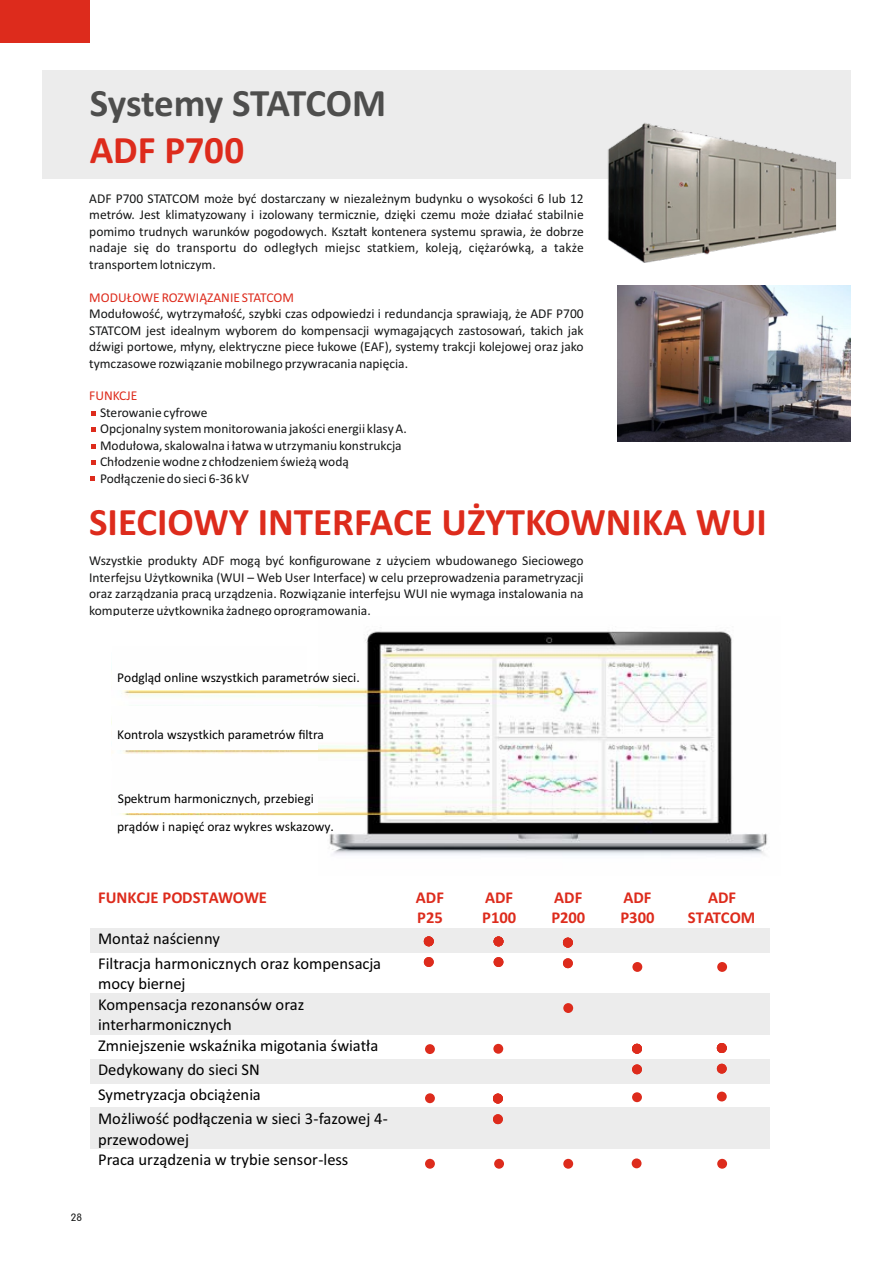
<style>
.page{position:relative;width:893px;height:1263px;background:#fff}
.page>*{position:absolute;margin:0;border:0;box-sizing:border-box;transform-origin:0 0}
.t1{font:700 39px "Calibri";color:#dd2b1c}
.t2{font:700 39px "Calibri";letter-spacing:-.01em;color:#4e4e4d}
.t3{font:16.5px/24.6px "Calibri";color:#000}
.t4{font:700 16.5px/20.1px "Calibri";color:#dd2b1c}
.t5{font:13.5px/16.5px "Calibri";color:#151616;text-align:justify}
.t6{font:13.5px/28.3px "Calibri";color:#000}
.t7{font:13.5px "Calibri";color:#dd2b1c}
.t8{font:10.5px "Vogue";color:#151616}
</style>
<div class="page">
<div style="left:90px;top:928px;width:679px;height:24px;background:#ececec"></div>
<div style="left:90px;top:993px;width:679px;height:41px;background:#ececec"></div>
<div style="left:90px;top:1059px;width:679px;height:24px;background:#ececec"></div>
<div style="left:90px;top:1107px;width:679px;height:41px;background:#ececec"></div>
<div style="left:42px;top:70px;width:808px;height:108px;background:#ececec"></div>
<img style="left:584px;top:123px;width:252px;height:140px">
<div style="left:0;top:0;width:89px;height:43px;background:#dd2b1c"></div>
<img style="left:120px;top:631px;width:648px;height:224px">
<div style="left:112px;top:646px;width:195px;height:44px;background:#fefefe"></div>
<div style="left:112px;top:706px;width:206px;height:43px;background:#fefefe"></div>
<div style="left:112px;top:754px;width:206px;height:58px;background:#fefefe"></div>
<div style="left:424px;top:957px;width:10px;height:10px;background:#dd2b1c;border-radius:50%"></div>
<div style="left:424px;top:936px;width:10px;height:10px;background:#dd2b1c;border-radius:50%"></div>
<div style="left:494px;top:957px;width:9px;height:10px;background:#dd2b1c;border-radius:50%"></div>
<div style="left:494px;top:936px;width:9px;height:10px;background:#dd2b1c;border-radius:50%"></div>
<div style="left:563px;top:958px;width:10px;height:10px;background:#dd2b1c;border-radius:50%"></div>
<div style="left:563px;top:938px;width:10px;height:9px;background:#dd2b1c;border-radius:50%"></div>
<div style="left:717px;top:1064px;width:10px;height:9px;background:#dd2b1c;border-radius:50%"></div>
<div style="left:717px;top:1043px;width:10px;height:10px;background:#dd2b1c;border-radius:50%"></div>
<div style="left:717px;top:1091px;width:10px;height:10px;background:#dd2b1c;border-radius:50%"></div>
<div style="left:632px;top:1064px;width:10px;height:10px;background:#dd2b1c;border-radius:50%"></div>
<div style="left:632px;top:1044px;width:10px;height:10px;background:#dd2b1c;border-radius:50%"></div>
<div style="left:632px;top:1092px;width:10px;height:10px;background:#dd2b1c;border-radius:50%"></div>
<div style="left:493px;top:1114px;width:10px;height:10px;background:#dd2b1c;border-radius:50%"></div>
<div style="left:493px;top:1093px;width:10px;height:10px;background:#dd2b1c;border-radius:50%"></div>
<div style="left:494px;top:1159px;width:10px;height:10px;background:#dd2b1c;border-radius:50%"></div>
<div style="left:632px;top:962px;width:10px;height:10px;background:#dd2b1c;border-radius:50%"></div>
<div style="left:563px;top:1003px;width:10px;height:10px;background:#dd2b1c;border-radius:50%"></div>
<div style="left:717px;top:962px;width:10px;height:10px;background:#dd2b1c;border-radius:50%"></div>
<div style="left:493px;top:1044px;width:10px;height:10px;background:#dd2b1c;border-radius:50%"></div>
<div style="left:425px;top:1044px;width:10px;height:10px;background:#dd2b1c;border-radius:50%"></div>
<div style="left:425px;top:1093px;width:10px;height:10px;background:#dd2b1c;border-radius:50%"></div>
<div style="left:425px;top:1159px;width:10px;height:10px;background:#dd2b1c;border-radius:50%"></div>
<div style="left:563px;top:1159px;width:10px;height:10px;background:#dd2b1c;border-radius:50%"></div>
<div style="left:632px;top:1158px;width:9px;height:10px;background:#dd2b1c;border-radius:50%"></div>
<div style="left:717px;top:1159px;width:10px;height:10px;background:#dd2b1c;border-radius:50%"></div>
<img style="left:618px;top:285px;width:232px;height:156px">
<svg style="left:91px;top:427px;width:4px;height:4px"></svg>
<svg style="left:91px;top:476px;width:4px;height:5px"></svg>
<svg style="left:91px;top:411px;width:4px;height:5px"></svg>
<svg style="left:91px;top:460px;width:4px;height:4px"></svg>
<svg style="left:91px;top:444px;width:4px;height:5px"></svg>
<h1 class="t2" style="left:90px;top:86px;width:298px">Systemy STATCOM</h1>
<h1 class="t1" style="left:90px;top:134px;width:156px">ADF P700</h1>
<p class="t5" style="left:89px;top:191px;width:496px">ADF P700 STATCOM może być dostarczany w niezależnym budynku o wysokości 6 lub 12 metrów. Jest klimatyzowany i izolowany termicznie, dzięki czemu może działać stabilnie pomimo trudnych warunków pogodowych. Kształt kontenera systemu sprawia, że dobrze nadaje się do transportu do odległych miejsc statkiem, koleją, ciężarówką, a także transportem lotniczym.</p>
<p class="t7" style="left:89px;top:291px;width:206px">MODUŁOWE ROZWIĄZANIE STATCOM</p>
<p class="t5" style="left:89px;top:306px;width:496px">Modułowość, wytrzymałość, szybki czas odpowiedzi i redundancja sprawiają, że ADF P700<br>STATCOM jest idealnym wyborem do kompensacji wymagających zastosowań, takich jak dźwigi portowe, młyny, elektryczne piece łukowe (EAF), systemy trakcji kolejowej oraz jako tymczasowe rozwiązanie mobilnego przywracania napięcia.</p>
<p class="t7" style="left:89px;top:390px;width:50px">FUNKCJE</p>
<p class="t5" style="left:91px;top:405px;width:118px">- Sterowanie cyfrowe</p>
<p class="t5" style="left:91px;top:422px;width:317px">- Opcjonalny system monitorowania jakości energii klasy A.</p>
<p class="t5" style="left:91px;top:438px;width:312px">- Modułowa, skalowalna i łatwa w utrzymaniu konstrukcja</p>
<p class="t5" style="left:91px;top:455px;width:259px">- Chłodzenie wodne z chłodzeniem świeżą wodą</p>
<p class="t5" style="left:91px;top:471px;width:159px">- Podłączenie do sieci 6-36 kV</p>
<h1 class="t1" style="left:89px;top:505px;width:679px">SIECIOWY INTERFACE UŻYTKOWNIKA WUI</h1>
<p class="t5" style="left:89px;top:554px;width:496px">Wszystkie produkty ADF mogą być konfigurowane z użyciem wbudowanego Sieciowego Interfejsu Użytkownika (WUI – Web User Interface) w celu przeprowadzenia parametryzacji oraz zarządzania pracą urządzenia. Rozwiązanie interfejsu WUI nie wymaga instalowania na komputerze użytkownika żadnego oprogramowania.</p>
<p class="t6" style="left:117px;top:664px;width:244px">Podgląd online wszystkich parametrów sieci.</p>
<p class="t6" style="left:117px;top:722px;width:208px">Kontrola wszystkich parametrów filtra</p>
<p class="t6" style="left:117px;top:785px;width:218px">Spektrum harmonicznych, przebiegi prądów i napięć oraz wykres wskazowy.</p>
<p class="t4" style="left:98px;top:889px;width:170px">FUNKCJE PODSTAWOWE</p>
<p class="t4" style="left:416px;top:889px;width:30px">ADF<br>P25</p>
<p class="t4" style="left:482px;top:889px;width:35px">ADF<br>P100</p>
<p class="t4" style="left:551px;top:889px;width:35px">ADF<br>P200</p>
<p class="t4" style="left:620px;top:889px;width:35px">ADF<br>P300</p>
<p class="t4" style="left:688px;top:889px;width:69px;text-align:center">ADF<br>STATCOM</p>
<p class="t3" style="left:98px;top:927px;width:285px">Montaż naścienny<br>Filtracja harmonicznych oraz kompensacja</p>
<p class="t3" style="left:98px;top:974px;width:282px;line-height:20.7px">mocy biernej<br>Kompensacja rezonansów oraz interharmonicznych<br>Zmniejszenie wskaźnika migotania światła</p>
<p class="t3" style="left:98px;top:1059px;width:291px">Dedykowany do sieci SN<br>Symetryzacja obciążenia<br>Możliwość podłączenia w sieci 3-fazowej 4-</p>
<p class="t3" style="left:98px;top:1130px;width:252px;line-height:20.9px">przewodowej<br>Praca urządzenia w trybie sensor-less</p>
<p class="t8" style="left:71px;top:1212px;width:13px">28</p>
</div>
